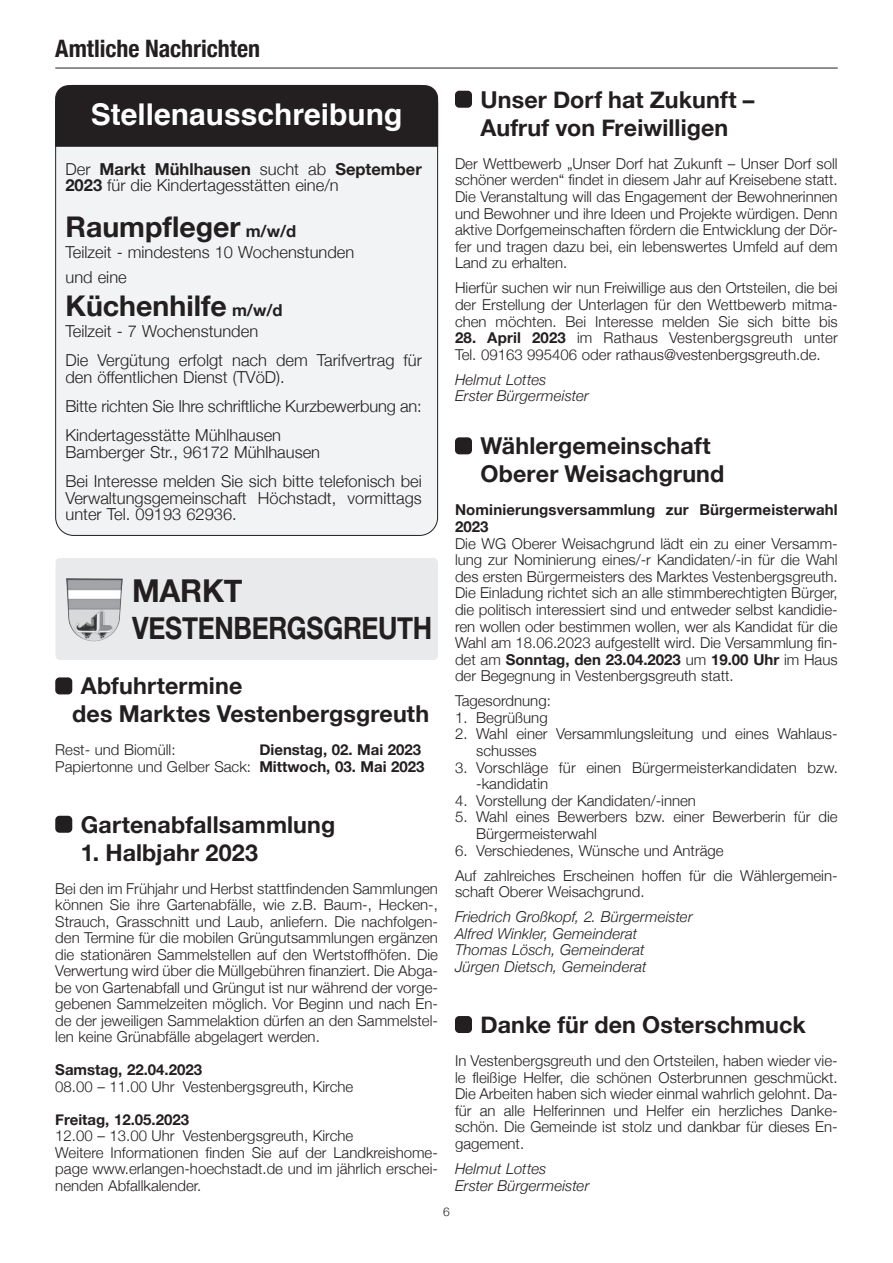
<style>
.page{position:relative;width:893px;height:1263px;background:#fff}
.page>*{position:absolute;margin:0;border:0;box-sizing:border-box;transform-origin:0 0}
.t1{font:700 31.5px "Helvetica Neue";letter-spacing:-.01em;color:#231f20}
.t2{font:700 30.75px "Helvetica Neue";letter-spacing:-.01em;color:#231f20;scale:.85 1}
.t3{font:700 30px "Helvetica";color:#fff}
.t4{font:700 28.5px "Helvetica Neue";color:#231f20}
.t5{font:700 condensed 24px "Helvetica Neue";color:#231f20}
.t6{font:700 23.25px/27.9px "Helvetica Neue";letter-spacing:.005em;color:#231f20}
.t7{font:300 16.5px/29.2px "Helvetica Neue";color:#231f20}
.t8{font:300 15px/16.5px "Helvetica Neue";color:#231f20}
.t9{font:italic 300 15px/16.6px "Helvetica Neue";letter-spacing:.005em;color:#231f20}
.t10{font:700 15px/16.5px "Helvetica Neue";letter-spacing:.005em;color:#231f20;text-align:right}
.t11{font:300 12px "Helvetica Neue";color:#231f20}
.s1{font-weight:700}
.s2{font-size:16.5px}
.s3{font-weight:300}
</style>
<div class="page">
<hr style="left:55px;top:68px;width:783px;height:1px;background:#231f20">
<div style="left:56px;top:85px;width:382px;height:450px;background:#f2f3f4;border-radius:18px"></div>
<div style="left:55px;top:85px;width:383px;height:62px;background:#231f20"></div>
<svg style="left:55px;top:558px;width:383px;height:102px;background:#e5e6e7"></svg>
<img style="left:66px;top:578px;width:6px;height:51px">
<div style="left:55px;top:677px;width:17px;height:17px;background:#231f20;border-radius:4px"></div>
<div style="left:55px;top:816px;width:17px;height:17px;background:#231f20;border-radius:4px"></div>
<div style="left:455px;top:91px;width:17px;height:17px;background:#231f20;border-radius:4px"></div>
<div style="left:455px;top:437px;width:17px;height:17px;background:#231f20;border-radius:4px"></div>
<div style="left:455px;top:1016px;width:17px;height:17px;background:#231f20;border-radius:4px"></div>
<h3 class="t5" style="left:55px;top:40px;width:206px">Amtliche Nachrichten</h3>
<h3 class="t3" style="left:91px;top:103px;width:313px">Stellenausschreibung</h3>
<p class="t7" style="left:65px;top:161px;width:358px;line-height:16.5px">Der <span class="s1">Markt Mühlhausen</span> sucht ab <span class="s1">September<br>2023</span> für die Kindertagesstätten eine/n</p>
<h3 class="t4" style="left:65px;top:211px;width:232px">Raumpfleger <span class="s2">m/w/d</span></h3>
<p class="t7" style="left:65px;top:240px;width:290px;line-height:25px">Teilzeit - mindestens 10 Wochenstunden und eine</p>
<h3 class="t4" style="left:65px;top:290px;width:219px">Küchenhilfe <span class="s2">m/w/d</span></h3>
<p class="t7" style="left:65px;top:317px;width:358px">Teilzeit - 7 Wochenstunden<br>Die Vergütung erfolgt nach dem Tarifvertrag für</p>
<p class="t7" style="left:65px;top:363px;width:358px">den öffentlichen Dienst (TVöD).<br>Bitte richten Sie Ihre schriftliche Kurzbewerbung an:<br>Kindertagesstätte Mühlhausen</p>
<p class="t7" style="left:65px;top:438px;width:358px">Bamberger Str., 96172 Mühlhausen<br>Bei Interesse melden Sie sich bitte telefonisch bei</p>
<p class="t7" style="left:65px;top:490px;width:358px;line-height:16.5px">Verwaltungsgemeinschaft Höchstadt, vormittags unter Tel. 09193 62936.</p>
<h1 class="t1" style="left:132px;top:572px;width:112px">MARKT</h1>
<h2 class="t2" style="left:132px;top:610px;width:354px">VESTENBERGSGREUTH</h2>
<h3 class="t6" style="left:72px;top:672px;width:358px;text-indent:9px">Abfuhrtermine<br>des Marktes Vestenbergsgreuth</h3>
<p class="t8" style="left:55px;top:742px;width:122px">Rest- und Biomüll:</p>
<p class="t10" style="left:55px;top:742px;width:371px">Dienstag, 02. Mai 2023<br><span class="s3">Papiertonne und Gelber Sack:</span> Mittwoch, 03. Mai 2023</p>
<h3 class="t6" style="left:81px;top:810px;width:256px">Gartenabfallsammlung</h3>
<h3 class="t6" style="left:81px;top:838px;width:179px">1. Halbjahr 2023</h3>
<p class="t8" style="left:55px;top:880px;width:384px;text-align:justify">Bei den im Frühjahr und Herbst stattfindenden Sammlungen können Sie ihre Gartenabfälle, wie z.B. Baum-, Hecken-, Strauch, Grasschnitt und Laub, anliefern. Die nachfolgen&shy;den Termine für die mobilen Grüngutsammlungen ergänzen die stationären Sammelstellen auf den Wertstoffhöfen. Die Verwertung wird über die Müllgebühren finanziert. Die Abga&shy;be von Gartenabfall und Grüngut ist nur während der vorge&shy;gebenen Sammelzeiten möglich. Vor Beginn und nach En&shy;de der jeweiligen Sammelaktion dürfen an den Sammelstel&shy;len keine Grünabfälle abgelagert werden.</p>
<p class="t10" style="left:55px;top:1061px;width:148px">Samstag, 22.04.2023</p>
<p class="t8" style="left:55px;top:1078px;width:300px">08.00 – 11.00 Uhr Vestenbergsgreuth, Kirche</p>
<p class="t10" style="left:55px;top:1111px;width:135px">Freitag, 12.05.2023</p>
<p class="t8" style="left:55px;top:1128px;width:384px">12.00 – 13.00 Uhr Vestenbergsgreuth, Kirche<br>Weitere Informationen finden Sie auf der Landkreishome&shy;page www.erlangen-hoechstadt.de und im jährlich erschei&shy;nenden Abfallkalender.</p>
<h3 class="t6" style="left:480px;top:85px;width:275px">Unser Dorf hat Zukunft –<br>Aufruf von Freiwilligen</h3>
<p class="t8" style="left:455px;top:155px;width:384px;text-align:justify">Der Wettbewerb „Unser Dorf hat Zukunft – Unser Dorf soll schöner werden“ findet in diesem Jahr auf Kreisebene statt.<br>Die Veranstaltung will das Engagement der Bewohnerinnen und Bewohner und ihre Ideen und Projekte würdigen. Denn aktive Dorfgemeinschaften fördern die Entwicklung der Dör&shy;fer und tragen dazu bei, ein lebenswertes Umfeld auf dem Land zu erhalten.</p>
<p class="t8" style="left:455px;top:280px;width:384px;text-align:justify">Hierfür suchen wir nun Freiwillige aus den Ortsteilen, die bei der Erstellung der Unterlagen für den Wettbewerb mitma&shy;chen möchten. Bei Interesse melden Sie sich bitte bis</p>
<p class="t8" style="left:455px;top:330px;width:384px"><span class="s1">28. April 2023</span> im Rathaus Vestenbergsgreuth unter<br>Tel. 09163 995406 oder rathaus@vestenbergsgreuth.de.</p>
<p class="t9" style="left:455px;top:372px;width:135px">Helmut Lottes<br>Erster Bürgermeister</p>
<h3 class="t6" style="left:480px;top:432px;width:245px">Wählergemeinschaft<br>Oberer Weisachgrund</h3>
<p class="t10" style="left:455px;top:502px;width:384px;text-align:left">Nominierungsversammlung zur Bürgermeisterwahl<br>2023</p>
<p class="t8" style="left:455px;top:535px;width:384px;text-align:justify">Die WG Oberer Weisachgrund lädt ein zu einer Versamm&shy;lung zur Nominierung eines/-r Kandidaten/-in für die Wahl des ersten Bürgermeisters des Marktes Vestenbergsgreuth.<br>Die Einladung richtet sich an alle stimmberechtigten Bürger, die politisch interessiert sind und entweder selbst kandidie&shy;ren wollen oder bestimmen wollen, wer als Kandidat für die Wahl am 18.06.2023 aufgestellt wird. Die Versammlung fin&shy;det am <span class="s1">Sonntag, den 23.04.2023</span> um <span class="s1">19.00 Uhr</span> im Haus der Begegnung in Vestenbergsgreuth statt.</p>
<p class="t8" style="left:455px;top:693px;width:97px">Tagesordnung:</p>
<p class="t8" style="left:455px;top:709px;width:94px">1. Begrüßung</p>
<p class="t8" style="left:476px;top:726px;width:363px;text-indent:-21px">2. Wahl einer Versammlungsleitung und eines Wahlaus&shy;schusses</p>
<p class="t8" style="left:476px;top:759px;width:363px;text-indent:-21px">3. Vorschläge für einen Bürgermeisterkandidaten bzw. -kandidatin</p>
<p class="t8" style="left:455px;top:792px;width:243px">4. Vorstellung der Kandidaten/-innen</p>
<p class="t8" style="left:476px;top:809px;width:363px;text-indent:-21px">5. Wahl eines Bewerbers bzw. einer Bewerberin für die<br>Bürgermeisterwahl</p>
<p class="t8" style="left:455px;top:838px;width:384px;line-height:25px">6. Verschiedenes, Wünsche und Anträge<br>Auf zahlreiches Erscheinen hoffen für die Wählergemein-</p>
<p class="t8" style="left:455px;top:884px;width:191px">schaft Oberer Weisachgrund.</p>
<p class="t9" style="left:455px;top:910px;width:239px">Friedrich Großkopf, 2. Bürgermeister<br>Alfred Winkler, Gemeinderat<br>Thomas Lösch, Gemeinderat<br>Jürgen Dietsch, Gemeinderat</p>
<h3 class="t6" style="left:480px;top:1011px;width:327px">Danke für den Osterschmuck</h3>
<p class="t8" style="left:455px;top:1053px;width:384px;text-align:justify">In Vestenbergsgreuth und den Ortsteilen, haben wieder vie&shy;le fleißige Helfer, die schönen Osterbrunnen geschmückt.<br>Die Arbeiten haben sich wieder einmal wahrlich gelohnt. Da&shy;für an alle Helferinnen und Helfer ein herzliches Danke&shy;schön. Die Gemeinde ist stolz und dankbar für dieses En&shy;gagement.</p>
<p class="t9" style="left:455px;top:1162px;width:136px">Helmut Lottes<br>Erster Bürgermeister</p>
<p class="t11" style="left:443px;top:1205px;width:8px">6</p>
</div>
